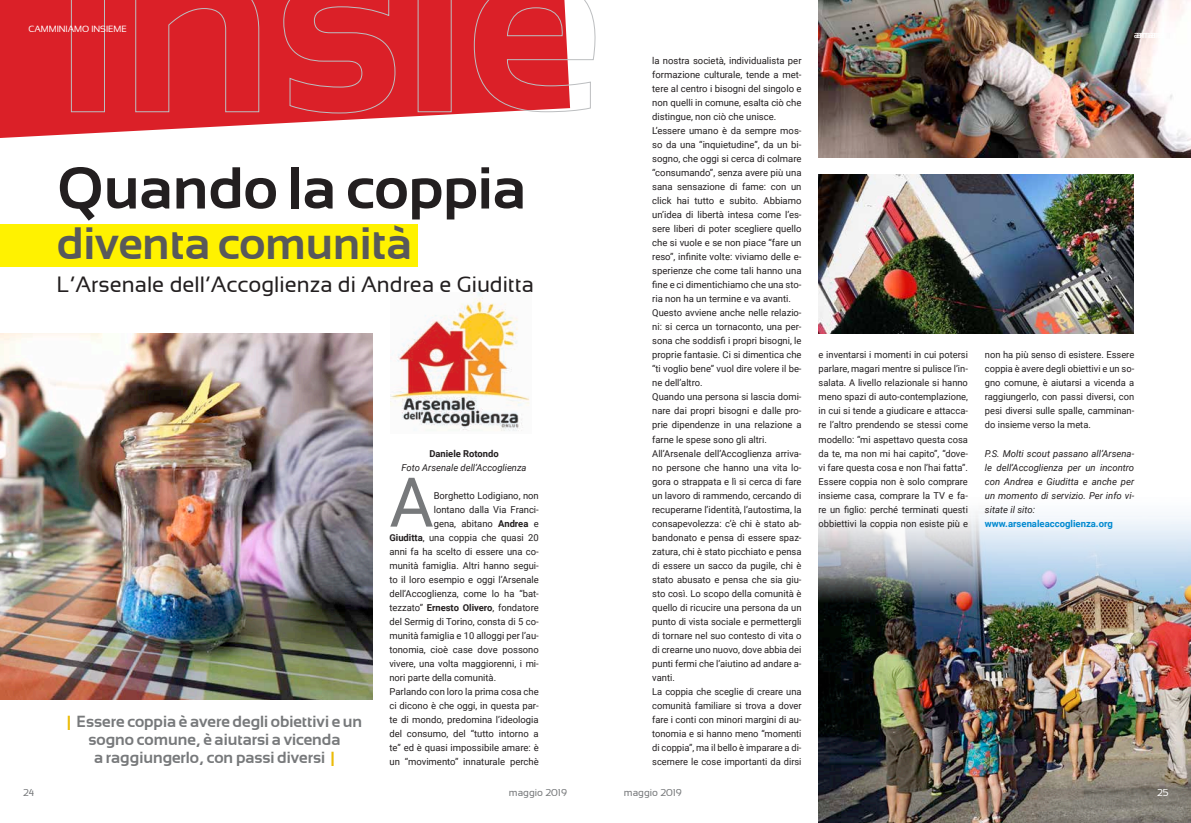
<style>
.page{position:relative;width:1191px;height:823px;background:#fff}
.page>*{position:absolute;margin:0;border:0;box-sizing:border-box;transform-origin:0 0}
.t1{font:68.6px "Roboto";color:#77797b}
.t2{font:700 59px "Sansation";color:#231f20}
.t3{font:700 45px "Sansation";color:#58595b}
.t4{font:22px "Sansation";color:#231f20}
.t5{font:700 16px/18px "Sansation";color:#77797b;text-align:center}
.t6{font:10px "Sansation";color:#77797b}
.t7{font:10px "Sansation";color:#fff}
.t8{font:9.5px/14px "Roboto";color:#231f20;text-align:justify}
.t9{font:italic 9.5px/14px "Roboto";color:#231f20;text-align:justify}
.t10{font:700 9.5px "Roboto";color:#0089d0}
.t11{font:700 9.5px "Roboto";color:#231f20}
.t12{font:9px "Sansation";color:#fff}
.s1{color:#ebbb07}
.s2{font-weight:700}
</style>
<div class="page">
<img style="left:818px;top:512px;width:373px;height:310px">
<img style="left:818px;top:0;width:373px;height:157px">
<svg style="left:0;top:0;width:457px;height:138px;fill:#db2028"></svg>
<div style="left:0;top:224px;width:418px;height:42px;background:#fff200"></div>
<svg style="left:70px;top:0;width:526px;height:114px;background:#db3239"></svg>
<img style="left:0;top:333px;width:372px;height:365px">
<img style="left:391px;top:292px;width:139px;height:139px">
<img style="left:818px;top:174px;width:315px;height:159px">
<p class="t12" style="left:28px;top:24px;width:100px">Camminiamomminiamo sieme</p>
<p class="t12" style="left:91px;top:24px;width:9px">Insieme</p>
<h2 class="t2" style="left:57px;top:154px;width:471px">Quando la coppia</h2>
<h3 class="t3" style="left:57px;top:217px;width:356px">diventa comunità</h3>
<h3 class="t4" style="left:57px;top:271px;width:478px">L’Arsenale dell’Accoglienza di Andrea e Giuditta</h3>
<h3 class="t5" style="left:67px;top:711px;width:297px"><span class="s1">|</span> Essere coppia è avere degli obiettivi e un sogno comune, è aiutarsi a vicenda<br>a raggiungerlo, con passi diversi <span class="s1">|</span></h3>
<p class="t11" style="left:429px;top:446px;width:71px">Daniele Rotondo</p>
<p class="t9" style="left:401px;top:459px;width:127px">Foto Arsenale dell’Accoglienza</p>
<h1 class="t1" style="left:389px;top:454px;width:46px">A</h1>
<p class="t8" style="left:434px;top:487px;width:107px">Borghetto Lodigiano, non</p>
<p class="t8" style="left:434px;top:501px;width:107px">lontano dalla Via Franci-</p>
<p class="t8" style="left:434px;top:515px;width:107px">gena, abitano <span class="s2">Andrea</span> e</p>
<p class="t8" style="left:389px;top:529px;width:151px"><span class="s2">Giuditta</span>, una coppia che quasi 20</p>
<p class="t8" style="left:389px;top:543px;width:151px">anni fa ha scelto di essere una co-</p>
<p class="t8" style="left:389px;top:557px;width:151px">munità famiglia. Altri hanno segui-</p>
<p class="t8" style="left:389px;top:571px;width:151px">to il loro esempio e oggi l’Arsenale</p>
<p class="t8" style="left:389px;top:585px;width:151px">dell’Accoglienza, come lo ha “bat-</p>
<p class="t8" style="left:389px;top:599px;width:151px">tezzato” <span class="s2">Ernesto Olivero</span>, fondatore</p>
<p class="t8" style="left:389px;top:613px;width:151px">del Sermig di Torino, consta di 5 co-</p>
<p class="t8" style="left:389px;top:627px;width:151px">munità famiglia e 10 alloggi per l’au-</p>
<p class="t8" style="left:389px;top:641px;width:151px">tonomia, cioè case dove possono</p>
<p class="t8" style="left:389px;top:655px;width:151px">vivere, una volta maggiorenni, i mi-</p>
<p class="t8" style="left:389px;top:669px;width:108px">nori parte della comunità.</p>
<p class="t8" style="left:389px;top:683px;width:151px">Parlando con loro la prima cosa che</p>
<p class="t8" style="left:389px;top:697px;width:151px">ci dicono è che oggi, in questa par-</p>
<p class="t8" style="left:389px;top:711px;width:151px">te di mondo, predomina l’ideologia</p>
<p class="t8" style="left:389px;top:725px;width:151px">del consumo, del “tutto intorno a</p>
<p class="t8" style="left:389px;top:739px;width:151px">te” ed è quasi impossibile amare: è</p>
<p class="t8" style="left:389px;top:753px;width:151px">un “movimento” innaturale perchè</p>
<p class="t6" style="left:23px;top:786px;width:13px">24</p>
<p class="t6" style="left:509px;top:786px;width:60px">maggio 2019</p>
<p class="t8" style="left:652px;top:53px;width:151px;text-align:left">la nostra società, individualista per formazione culturale, tende a met&shy;tere al centro i bisogni del singolo e non quelli in comune, esalta ciò che distingue, non ciò che unisce.<br>L’essere umano è da sempre mos&shy;so da una “inquietudine”, da un bi&shy;sogno, che oggi si cerca di colmare “consumando”, senza avere più una sana sensazione di fame: con un click hai tutto e subito. Abbiamo un’idea di libertà intesa come l’es&shy;sere liberi di poter scegliere quello che si vuole e se non piace “fare un reso”, infinite volte: viviamo delle e&shy;sperienze che come tali hanno una fine e ci dimentichiamo che una sto&shy;ria non ha un termine e va avanti.<br>Questo avviene anche nelle relazio&shy;ni: si cerca un tornaconto, una per&shy;sona che soddisfi i propri bisogni, le proprie fantasie. Ci si dimentica che “ti voglio bene” vuol dire volere il be&shy;ne dell’altro.<br>Quando una persona si lascia domi&shy;nare dai propri bisogni e dalle pro&shy;prie dipendenze in una relazione a farne le spese sono gli altri.<br>All’Arsenale dell’Accoglienza arriva&shy;no persone che hanno una vita lo&shy;gora o strappata e lì si cerca di fare un lavoro di rammendo, cercando di recuperarne l’identità, l’autostima, la consapevolezza: c’è chi è stato ab&shy;bandonato e pensa di essere spaz&shy;zatura, chi è stato picchiato e pensa di essere un sacco da pugile, chi è stato abusato e pensa che sia giu&shy;sto così. Lo scopo della comunità è quello di ricucire una persona da un punto di vista sociale e permettergli di tornare nel suo contesto di vita o di crearne uno nuovo, dove abbia dei punti fermi che l’aiutino ad andare a&shy;vanti.<br>La coppia che sceglie di creare una comunità familiare si trova a dover fare i conti con minori margini di au&shy;tonomia e si hanno meno “momenti di coppia”, ma il bello è imparare a di&shy;scernere le cose importanti da dirsi</p>
<p class="t6" style="left:624px;top:786px;width:60px">maggio 2019</p>
<p class="t8" style="left:818px;top:347px;width:151px">e inventarsi i momenti in cui potersi parlare, magari mentre si pulisce l’in&shy;salata. A livello relazionale si hanno meno spazi di auto-contemplazione, in cui si tende a giudicare e attacca&shy;re l’altro prendendo se stessi come modello: “mi aspettavo questa cosa da te, ma non mi hai capito”, “dove&shy;vi fare questa cosa e non l’hai fatta”.<br>Essere coppia non è solo comprare insieme casa, comprare la TV e fa&shy;re un figlio: perché terminati questi obbiettivi la coppia non esiste più e</p>
<p class="t7" style="left:1133px;top:29px;width:30px">amare</p>
<p class="t7" style="left:1136px;top:29px;width:30px">amare</p>
<p class="t8" style="left:985px;top:347px;width:151px">non ha più senso di esistere. Essere coppia è avere degli obiettivi e un so&shy;gno comune, è aiutarsi a vicenda a raggiungerlo, con passi diversi, con pesi diversi sulle spalle, camminan&shy;do insieme verso la meta.</p>
<p class="t9" style="left:985px;top:445px;width:151px">P.S. Molti scout passano all’Arsena&shy;le dell’Accoglienza per un incontro con Andrea e Giuditta e anche per un momento di servizio. Per info vi&shy;sitate il sito:</p>
<p class="t10" style="left:985px;top:516px;width:129px">www.arsenaleaccoglienza.org</p>
<p class="t7" style="left:1157px;top:786px;width:13px">25</p>
</div>
